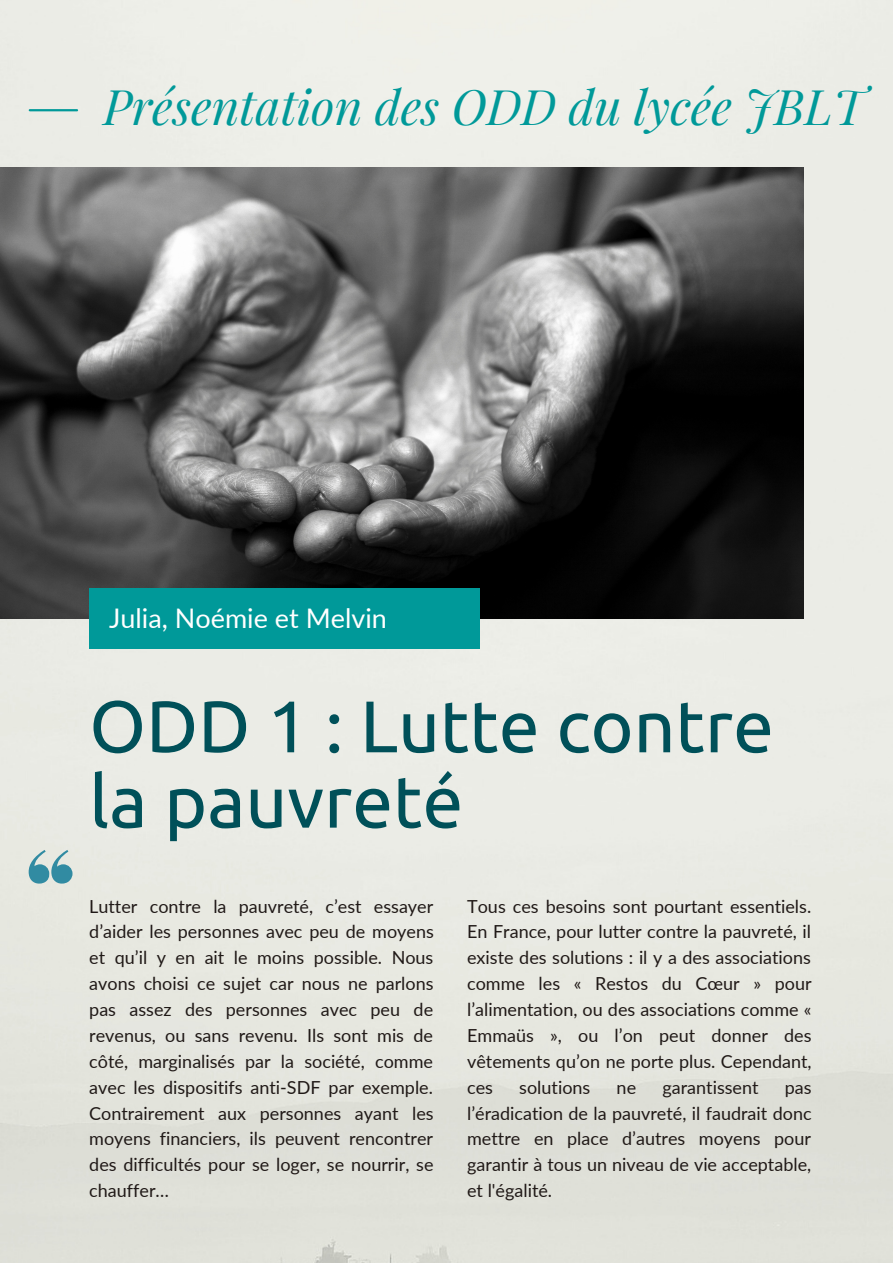
<style>
.page{position:relative;width:893px;height:1264px;background:#fff}
.page>*{position:absolute;margin:0;border:0;box-sizing:border-box;transform-origin:0 0}
.t1{font:73.05px "Ubuntu";color:#005059}
.t2{font:italic 48px "Playfair Display";color:#099}
.t3{font:27px "Lato";color:#fff}
.t4{font:18px/25.8px "Lato";color:#201917;text-align:justify}
</style>
<div class="page">
<img style="left:0;top:0;width:892px;height:1262px">
<img style="left:0;top:167px;width:803px;height:451px">
<div style="left:89px;top:588px;width:390px;height:61px;background:#099"></div>
<svg style="left:29px;top:849px;width:43px;height:34px"></svg>
<hr style="left:30px;top:109px;width:47px;height:2px;background:#099">
<p class="t2" style="left:103px;top:73px;width:762px">Présentation des ODD du lycée JBLT</p>
<p class="t3" style="left:109px;top:601px;width:279px">Julia, Noémie et Melvin</p>
<p class="t1" style="left:89px;top:684px;width:686px">ODD 1 : Lutte contre</p>
<p class="t1" style="left:89px;top:759px;width:375px">la pauvreté</p>
<p class="t4" style="left:89px;top:892px;width:346px">Lutter contre la pauvreté, c’est essayer d’aider les personnes avec peu de moyens et qu’il y en ait le moins possible. Nous avons choisi ce sujet car nous ne parlons pas assez des personnes avec peu de revenus, ou sans revenu. Ils sont mis de côté, marginalisés par la société, comme avec les dispositifs anti-SDF par exemple.<br>Contrairement aux personnes ayant les moyens financiers, ils peuvent rencontrer des difficultés pour se loger, se nourrir, se chauffer…</p>
<p class="t4" style="left:467px;top:892px;width:346px">Tous ces besoins sont pourtant essentiels.<br>En France, pour lutter contre la pauvreté, il existe des solutions : il y a des associations comme les « Restos du Cœur » pour l’alimentation, ou des associations comme « Emmaüs », ou l’on peut donner des vêtements qu’on ne porte plus. Cependant, ces</p>
<p class="t4" style="left:519px;top:1073px;width:73px">solutions</p>
<p class="t4" style="left:616px;top:1073px;width:21px">ne</p>
<p class="t4" style="left:662px;top:1073px;width:98px">garantissent</p>
<p class="t4" style="left:467px;top:1073px;width:346px;text-indent:318px">pas l’éradication de la pauvreté, il faudrait donc mettre en place d’autres moyens pour garantir à tous un niveau de vie acceptable, et l'égalité.</p>
</div>
